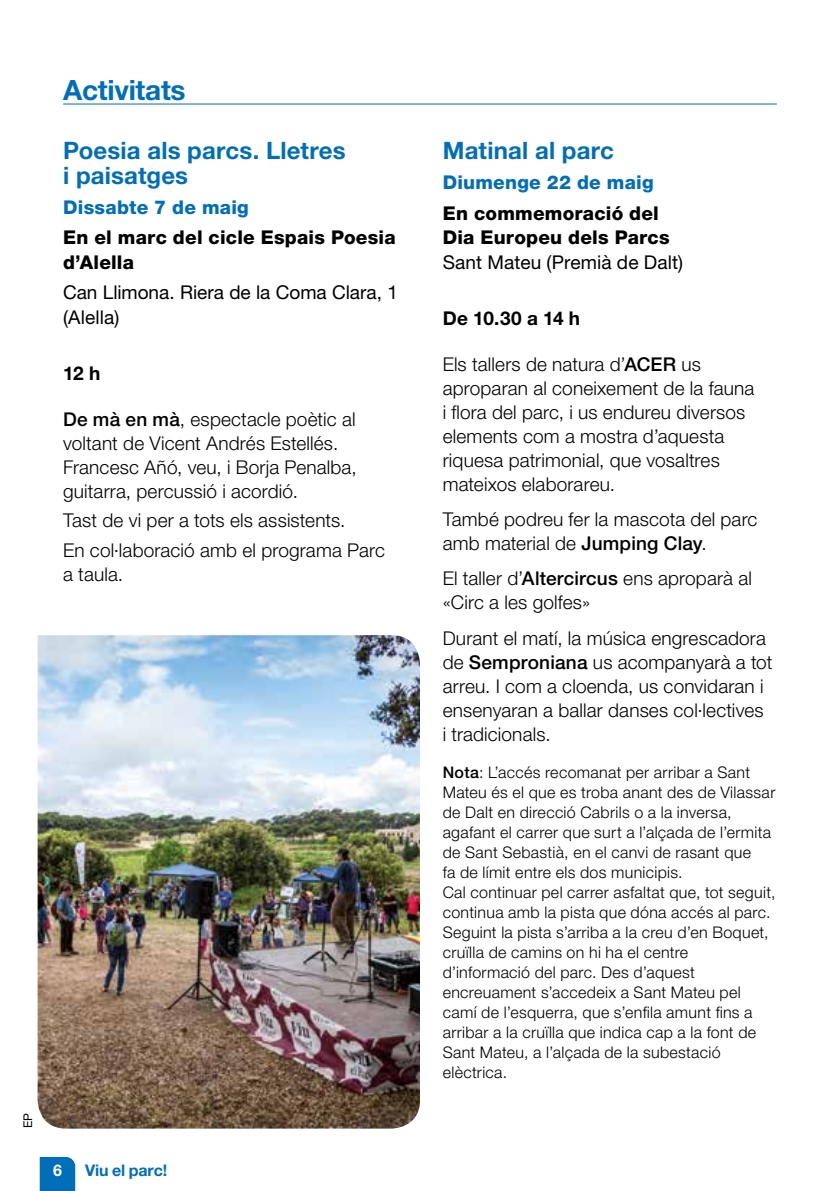
<style>
.page{position:relative;width:840px;height:1191px;background:#fff}
.page>*{position:absolute;margin:0;border:0;box-sizing:border-box;transform-origin:0 0}
.t1{font:700 28px "Helvetica Neue LT Std";letter-spacing:-.01em;color:#006eb8}
.t2{font:700 24px/24.6px "Helvetica Neue LT Std";letter-spacing:.005em;color:#006eb8}
.t3{font:300 19px/24px "Helvetica Neue LT Std";letter-spacing:.01em;color:#000}
.t4{font:800 19px/24.6px "Helvetica Neue LT Std";letter-spacing:.01em;color:#000}
.t5{font:19px/24.6px "Helvetica Neue LT Std";color:#000}
.t6{font:800 19px "Helvetica Neue LT Std";letter-spacing:.01em;color:#006eb8}
.t7{font:700 19px "Helvetica Neue LT Std";letter-spacing:-.02em;color:#000}
.t8{font:300 16px/20px "Helvetica Neue LT Std";letter-spacing:.02em;color:#000}
.t9{font:700 16px "Helvetica Neue LT Std";letter-spacing:-.01em;color:#006eb8}
.t10{font:700 16px "Helvetica Neue LT Std";color:#fff}
.t11{font:12px "Helvetica Neue LT Std";color:#000}
.s1{font-weight:500}
</style>
<div class="page">
<svg style="left:40px;top:1157px;width:35px;height:34px"></svg>
<hr style="left:63px;top:104px;width:713px;height:1px;background:#006eb8">
<img style="left:38px;top:635px;width:382px;height:493px">
<h1 class="t1" style="left:63px;top:72px;width:124px">Activitats</h1>
<p class="t2" style="left:63px;top:137px;width:284px">Poesia als parcs. Lletres i paisatges</p>
<p class="t6" style="left:63px;top:196px;width:187px">Dissabte 7 de maig</p>
<p class="t4" style="left:63px;top:225px;width:334px">En el marc del cicle Espais Poesia d’Alella</p>
<p class="t5" style="left:63px;top:280px;width:336px">Can Llimona. Riera de la Coma Clara, 1 (Alella)</p>
<p class="t7" style="left:63px;top:361px;width:39px">12 h</p>
<p class="t3" style="left:63px;top:406px;width:295px"><span class="s1">De mà en mà</span>, espectacle poètic al voltant de Vicent Andrés Estellés.<br>Francesc Añó, veu, i Borja Penalba, guitarra, percussió i acordió.</p>
<p class="t3" style="left:63px;top:505px;width:323px;line-height:29.6px">Tast de vi per a tots els assistents.<br>En col·laboració amb el programa Parc</p>
<p class="t3" style="left:63px;top:562px;width:62px">a taula.</p>
<p class="t11" style="left:21px;top:1128px;width:17px;rotate:-90deg">EP</p>
<p class="t10" style="left:53px;top:1160px;width:10px">6</p>
<p class="t9" style="left:85px;top:1160px;width:83px">Viu el parc!</p>
<p class="t2" style="left:442px;top:137px;width:173px">Matinal al parc</p>
<p class="t6" style="left:442px;top:171px;width:212px">Diumenge 22 de maig</p>
<p class="t4" style="left:442px;top:201px;width:228px">En commemoració del<br>Dia Europeu dels Parcs</p>
<p class="t5" style="left:442px;top:250px;width:241px">Sant Mateu (Premià de Dalt)</p>
<p class="t7" style="left:442px;top:306px;width:139px">De 10.30 a 14 h</p>
<p class="t3" style="left:442px;top:351px;width:313px">Els tallers de natura d’<span class="s1">ACER</span> us aproparan al coneixement de la fauna i flora del parc, i us endureu diversos elements com a mostra d’aquesta riquesa patrimonial, que vosaltres mateixos elaborareu.</p>
<p class="t3" style="left:442px;top:507px;width:316px">També podreu fer la mascota del parc amb material de <span class="s1">Jumping Clay</span>.</p>
<p class="t3" style="left:442px;top:566px;width:310px">El taller d’<span class="s1">Altercircus</span> ens aproparà al «Circ a les golfes»</p>
<p class="t3" style="left:442px;top:625px;width:331px">Durant el matí, la música engrescadora de <span class="s1">Semproniana</span> us acompanyarà a tot arreu. I com a cloenda, us convidaran i ensenyaran a ballar danses col·lectives<br>i tradicionals.</p>
<p class="t8" style="left:442px;top:761px;width:334px"><span class="s1">Nota</span>: L’accés recomanat per arribar a Sant Mateu és el que es troba anant des de Vilassar de Dalt en direcció Cabrils o a la inversa, agafant el carrer que surt a l’alçada de l’ermita de Sant Sebastià, en el canvi de rasant que<br>fa de límit entre els dos municipis.<br>Cal continuar pel carrer asfaltat que, tot seguit, continua amb la pista que dóna accés al parc.<br>Seguint la pista s’arriba a la creu d’en Boquet, cruïlla de camins on hi ha el centre d’informació del parc. Des d’aquest encreuament s’accedeix a Sant Mateu pel camí de l’esquerra, que s’enfila amunt fins a arribar a la cruïlla que indica cap a la font de Sant Mateu, a l’alçada de la subestació elèctrica.</p>
</div>
